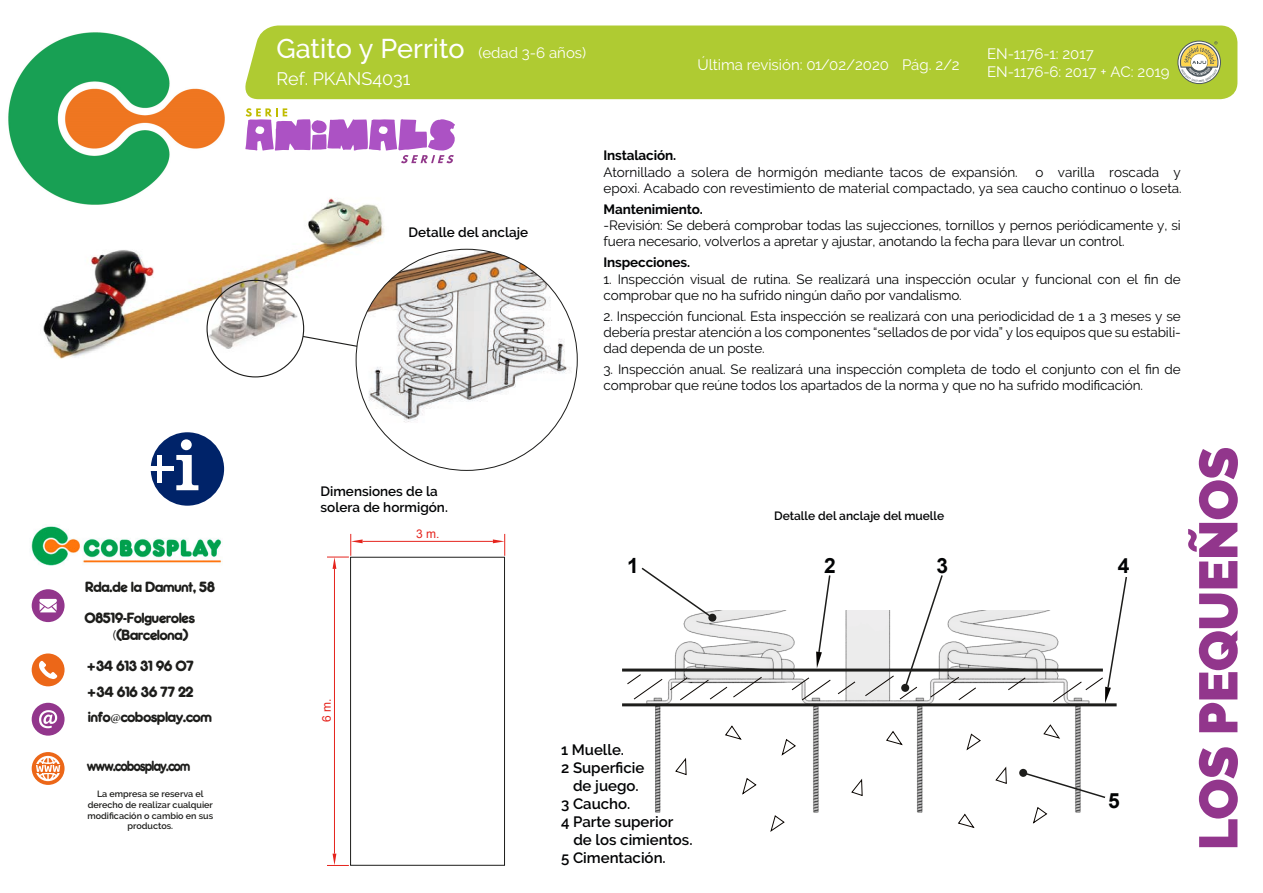
<style>
.page{position:relative;width:1263px;height:893px;background:#fff}
.page>*{position:absolute;margin:0;border:0;box-sizing:border-box;transform-origin:0 0}
.t1{font:900 54px "Raleway";letter-spacing:-.015em;color:#92368c}
.t2{font:500 27px "Raleway";color:#fff}
.t3{font:700 21px "Arial";color:#020304}
.t4{font:18px "Raleway";color:#fff}
.t5{font:600 15px "Raleway";color:#020304}
.t6{font:15px/18px "Raleway";color:#fff}
.t7{font:13.5px/16.2px "Raleway";letter-spacing:-.01em;color:#020304}
.t8{font:13.5px/17.1px "Frankfurter Medium";color:#1d1d1b}
.t9{font:600 13.5px/16.2px "Raleway";color:#020304}
.t10{font:700 13.5px "Raleway";letter-spacing:-.01em;color:#020304}
.t11{font:13.5px "Frankfurter Medium";letter-spacing:-.035em;color:#1d1d1b;scale:.88 1}
.t12{font:600 12px "Raleway";color:#020304}
.t13{font:12px "Arial";color:#e5241d}
.t14{font:600 9px/10.8px "Raleway";color:#1d1d1b;text-align:center}
.s1{font-family:"Raleway"}
.s2{font-family:"Frankfurter Std"}
.s3{font-family:"Minion Pro"}
.s4{font-weight:400;font-size:15px}
.s5{font-style:inherit}
</style>
<div class="page">
<img style="left:43px;top:198px;width:372px;height:174px">
<img style="left:356px;top:249px;width:221px;height:221px;border-radius:111px">
<svg style="left:302px;top:335px;width:56px;height:13px"></svg>
<div style="left:245px;top:26px;width:992px;height:73px;background:#afcb32"></div>
<svg style="left:245px;top:108px;width:210px;height:55px"></svg>
<div style="left:350px;top:557px;width:155px;height:309px;border:1px solid #1d1d1b"></div>
<hr style="left:334px;top:569px;width:1px;height:285px;background:#e5241d">
<svg style="left:327px;top:854px;width:22px;height:12px"></svg>
<hr style="left:363px;top:541px;width:130px;height:1px;background:#e5241d">
<svg style="left:493px;top:534px;width:12px;height:22px"></svg>
<svg style="left:327px;top:534px;width:36px;height:35px"></svg>
<img style="left:622px;top:610px;width:495px;height:97px">
<hr style="left:622px;top:669px;width:481px;height:3px;background:#1d1d1b">
<hr style="left:622px;top:703px;width:494px;height:3px;background:#1d1d1b">
<svg style="left:640px;top:567px;width:74px;height:53px"></svg>
<svg style="left:816px;top:575px;width:15px;height:93px"></svg>
<svg style="left:1105px;top:577px;width:22px;height:126px"></svg>
<div style="left:708px;top:614px;width:8px;height:8px;background:#1d1d1b;border-radius:50%"></div>
<svg style="left:903px;top:575px;width:41px;height:98px"></svg>
<svg style="left:626px;top:673px;width:478px;height:159px"></svg>
<div style="left:151px;top:432px;width:73px;height:74px;background:#002369;border-radius:50%"></div>
<svg style="left:176px;top:439px;width:22px;height:51px"></svg>
<hr style="left:146px;top:467px;width:28px;height:4px;background:#fff">
<hr style="left:158px;top:455px;width:4px;height:28px;background:#fff">
<svg style="left:1178px;top:41px;width:42px;height:43px"></svg>
<div style="left:1178px;top:41px;width:43px;height:43px;border:1px solid #4c575d;border-radius:50%"></div>
<svg style="left:1180px;top:41px;width:38px;height:41px"></svg>
<img style="left:8px;top:32px;width:223px;height:179px">
<div style="left:32px;top:589px;width:33px;height:33px;background:#92368c;border-radius:50%"></div>
<svg style="left:39px;top:599px;width:18px;height:13px"></svg>
<div style="left:32px;top:703px;width:33px;height:33px;background:#92368c;border-radius:50%"></div>
<svg style="left:39px;top:710px;width:18px;height:18px"></svg>
<div style="left:32px;top:653px;width:33px;height:33px;background:#ec6718;border-radius:50%"></div>
<svg style="left:39px;top:661px;width:18px;height:18px"></svg>
<svg style="left:32px;top:752px;width:33px;height:33px"></svg>
<svg style="left:35px;top:756px;width:26px;height:25px"></svg>
<div style="left:33px;top:764px;width:30px;height:9px;background:#ec6718"></div>
<svg style="left:36px;top:758px;width:24px;height:21px"></svg>
<img style="left:31px;top:526px;width:191px;height:40px">
<p class="t8" style="left:86px;top:579px;width:131px">Rda.de la Damunt, 58</p>
<p class="t8" style="left:113px;top:609px;width:84px;text-indent:-28px">08519-Folgueroles <span class="s1">(</span>(Barcelona)</p>
<p class="t8" style="left:86px;top:653px;width:109px;line-height:26.2px"><span class="s2">+</span>34 613 31 96 07 <span class="s2">+</span>34 616 36 77 22</p>
<p class="t8" style="left:88px;top:708px;width:125px">info<span class="s3">@</span>cobosplay.com</p>
<p class="t11" style="left:87px;top:758px;width:119px">www.cobosplay.com</p>
<p class="t14" style="left:87px;top:788px;width:127px">La empresa se reserva el derecho de realizar cualquier modificación o cambio en sus productos.</p>
<h2 class="t2" style="left:276px;top:33px;width:311px">Gatito y Perrito <span class="s4">(edad 3-6 años)</span></h2>
<h3 class="t4" style="left:276px;top:64px;width:136px"><span class="s5">Ref.</span> PKANS4031</h3>
<p class="t6" style="left:697px;top:56px;width:264px">Última revisión: 01/02/2020 Pág. 2/2</p>
<p class="t6" style="left:987px;top:45px;width:184px">EN-1176-1: 2017<br>EN-1176-6: 2017 + AC: 2019</p>
<p class="t9" style="left:408px;top:224px;width:121px">Detalle del anclaje</p>
<p class="t10" style="left:603px;top:148px;width:74px">Instalación.</p>
<p class="t7" style="left:603px;top:164px;width:416px">Atornillado a solera de hormigón mediante tacos de expansión.</p>
<p class="t7" style="left:603px;top:164px;width:580px;text-align:right">o varilla roscada y<br>epoxi. Acabado con revestimiento de material compactado, ya sea caucho continuo o loseta.</p>
<p class="t10" style="left:603px;top:201px;width:101px">Mantenimiento.</p>
<p class="t7" style="left:603px;top:217px;width:579px">-Revisión: Se deberá comprobar todas las sujecciones, tornillos y pernos periódicamente y, si fuera necesario, volverlos a apretar y ajustar, anotando la fecha para llevar un control.</p>
<p class="t10" style="left:603px;top:255px;width:88px">Inspecciones.</p>
<p class="t7" style="left:603px;top:271px;width:579px">1. Inspección visual de rutina. Se realizará una inspección ocular y funcional con el fin de comprobar que no ha sufrido ningún daño por vandalismo.</p>
<p class="t7" style="left:603px;top:308px;width:579px;text-align:justify">2. Inspección funcional. Esta inspección se realizará con una periodicidad de 1 a 3 meses y se debería prestar atención a los componentes “sellados de por vida” y los equipos que su estabili&shy;dad dependa de un poste.</p>
<p class="t7" style="left:603px;top:361px;width:579px">3. Inspección anual. Se realizará una inspección completa de todo el conjunto con el fin de comprobar que reúne todos los apartados de la norma y que no ha sufrido modificación.</p>
<p class="t9" style="left:320px;top:483px;width:129px">Dimensiones de la solera de hormigón.</p>
<p class="t13" style="left:319px;top:722px;width:25px;rotate:-90deg">6 m.</p>
<p class="t13" style="left:416px;top:526px;width:25px">3 m.</p>
<p class="t12" style="left:774px;top:508px;width:172px">Detalle del anclaje del muelle</p>
<h3 class="t3" style="left:627px;top:552px;width:13px">1</h3>
<h3 class="t3" style="left:824px;top:552px;width:13px">2</h3>
<h3 class="t3" style="left:936px;top:552px;width:13px">3</h3>
<h3 class="t3" style="left:1118px;top:552px;width:13px">4</h3>
<p class="t5" style="left:561px;top:741px;width:65px">1 Muelle.</p>
<p class="t5" style="left:561px;top:759px;width:85px">2 Superficie</p>
<p class="t5" style="left:573px;top:777px;width:67px">de juego.</p>
<p class="t5" style="left:561px;top:795px;width:71px">3 Caucho.</p>
<p class="t5" style="left:561px;top:813px;width:114px">4 Parte superior</p>
<p class="t5" style="left:573px;top:831px;width:121px">de los cimientos.</p>
<p class="t5" style="left:561px;top:849px;width:106px">5 Cimentación.</p>
<h3 class="t3" style="left:1108px;top:786px;width:13px">5</h3>
<h1 class="t1" style="left:1187px;top:850px;width:405px;rotate:-90deg">LOS PEQUEÑOS</h1>
</div>
